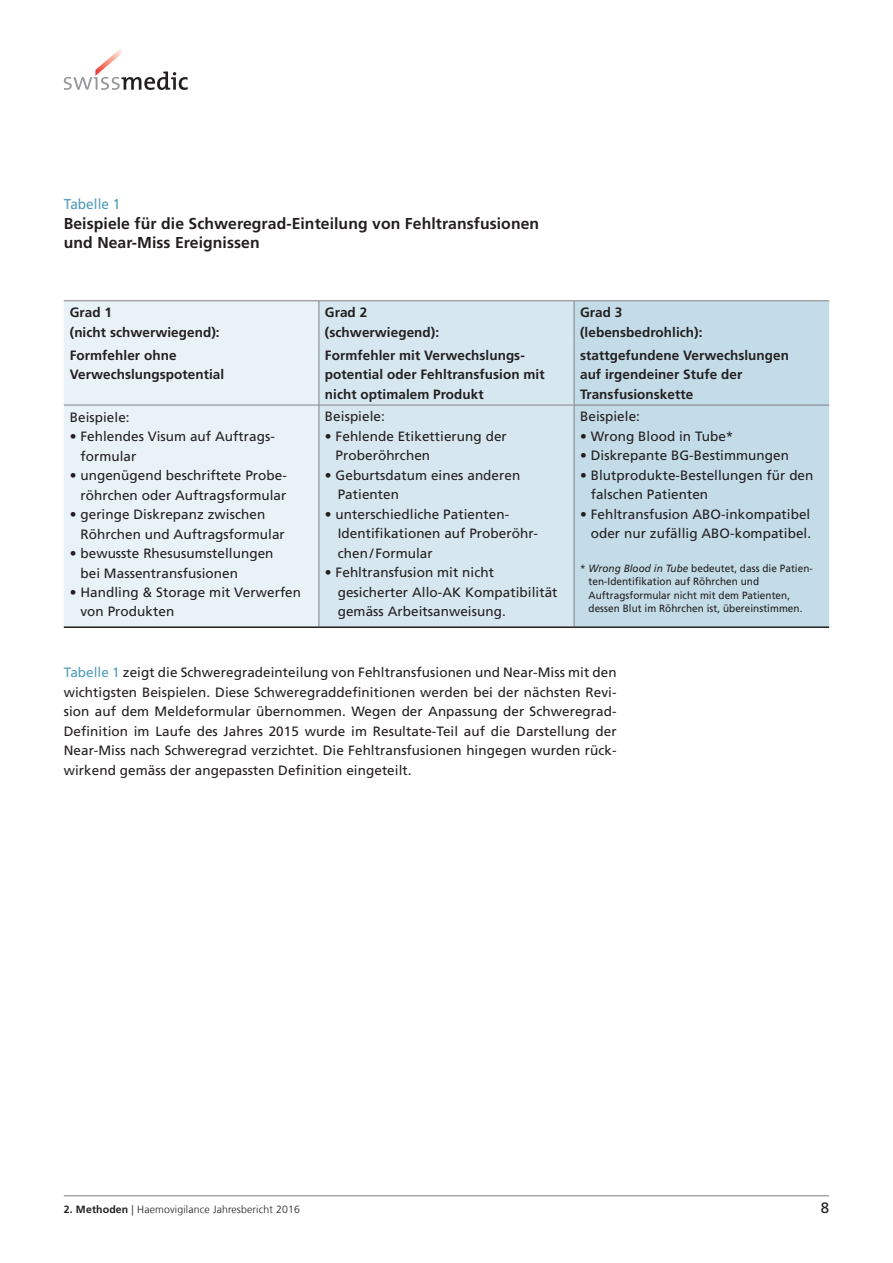
<style>
.page{position:relative;width:893px;height:1263px;background:#fff}
.page>*{position:absolute;margin:0;border:0;box-sizing:border-box;transform-origin:0 0}
.t1{font:700 15.75px/19.5px "Frutiger LT Com";letter-spacing:.005em;color:#231f20}
.t2{font:15px "Frutiger LT Com";color:#231f20}
.t3{font:14.25px "Frutiger LT Com";letter-spacing:.005em;color:#509cb9;scale:.95 1}
.t4{font:13.5px/19.5px "Frutiger LT Com";letter-spacing:.005em;color:#231f20}
.t5{font:700 13.5px/19.5px "Frutiger LT Com";letter-spacing:.005em;color:#231f20}
.t6{font:10.5px/13.5px "Frutiger LT Com";letter-spacing:.005em;color:#231f20;scale:.95 1}
.t7{font:300 10.5px "Frutiger LT Com";letter-spacing:.015em;color:#231f20}
.s1{font-style:italic}
.s2{color:#509cb9}
.s3{font-weight:700}
</style>
<div class="page">
<svg style="left:64px;top:48px;width:124px;height:42px"></svg>
<hr style="left:64px;top:1195px;width:765px;height:1px;background:#231f20">
<div style="left:64px;top:301px;width:255px;height:325px;background:#e8f2f7"></div>
<div style="left:320px;top:301px;width:254px;height:325px;background:#d6e7ef"></div>
<div style="left:575px;top:301px;width:254px;height:325px;background:#c3dce8"></div>
<hr style="left:64px;top:300px;width:255px;height:1px;background:#808285">
<hr style="left:319px;top:300px;width:255px;height:1px;background:#808285">
<hr style="left:574px;top:300px;width:255px;height:1px;background:#808285">
<hr style="left:319px;top:301px;width:1px;height:42px;background:#808285">
<hr style="left:574px;top:301px;width:1px;height:42px;background:#808285">
<hr style="left:319px;top:343px;width:1px;height:62px;background:#808285">
<hr style="left:574px;top:343px;width:1px;height:62px;background:#808285">
<hr style="left:64px;top:405px;width:255px;height:1px;background:#808285">
<hr style="left:319px;top:405px;width:255px;height:1px;background:#808285">
<hr style="left:319px;top:405px;width:1px;height:221px;background:#808285">
<hr style="left:574px;top:405px;width:255px;height:1px;background:#808285">
<hr style="left:574px;top:405px;width:1px;height:221px;background:#808285">
<hr style="left:64px;top:626px;width:255px;height:2px;background:#231f20">
<hr style="left:319px;top:626px;width:255px;height:2px;background:#231f20">
<hr style="left:574px;top:626px;width:255px;height:2px;background:#231f20">
<p class="t3" style="left:64px;top:196px;width:61px">Tabelle 1</p>
<p class="t1" style="left:64px;top:213px;width:477px">Beispiele für die Schweregrad-Einteilung von Fehltransfusionen und Near-Miss Ereignissen</p>
<p class="t5" style="left:70px;top:303px;width:151px">Grad 1<br>(nicht schwerwiegend):</p>
<p class="t5" style="left:325px;top:303px;width:116px">Grad 2 (schwerwiegend):</p>
<p class="t5" style="left:580px;top:303px;width:124px">Grad 3 (lebensbedrohlich):</p>
<p class="t5" style="left:70px;top:345px;width:156px">Formfehler ohne<br>Verwechslungspotential</p>
<p class="t5" style="left:325px;top:345px;width:221px">Formfehler mit Verwechslungs&shy;potential oder Fehltransfusion mit nicht optimalem Produkt</p>
<p class="t5" style="left:580px;top:345px;width:210px">stattgefundene Verwechslungen auf irgendeiner Stufe der<br>Transfusionskette</p>
<p class="t4" style="left:70px;top:407px;width:61px">Beispiele:</p>
<p class="t4" style="left:80px;top:427px;width:195px;text-indent:-11px">• Fehlendes Visum auf Auftrags&shy;formular</p>
<p class="t4" style="left:70px;top:466px;width:218px;text-align:right">• ungenügend beschriftete Probe&shy;röhrchen oder Auftragsformular</p>
<p class="t4" style="left:80px;top:505px;width:206px;text-indent:-11px">• geringe Diskrepanz zwischen<br>Röhrchen und Auftragsformular</p>
<p class="t4" style="left:80px;top:544px;width:195px;text-indent:-11px">• bewusste Rhesusumstellungen bei Massentransfusionen</p>
<p class="t4" style="left:80px;top:583px;width:222px;text-indent:-11px">• Handling &amp; Storage mit Verwerfen von Produkten</p>
<p class="t4" style="left:580px;top:407px;width:61px">Beispiele:</p>
<p class="t4" style="left:580px;top:426px;width:155px">• Wrong Blood in Tube*</p>
<p class="t4" style="left:580px;top:446px;width:210px">• Diskrepante BG-Bestimmungen</p>
<p class="t4" style="left:591px;top:465px;width:224px;text-indent:-11px">• Blutprodukte-Bestellungen für den falschen Patienten</p>
<p class="t4" style="left:580px;top:504px;width:233px;text-align:right">• Fehltransfusion ABO-inkompatibel oder nur zufällig ABO-kompatibel.</p>
<p class="t6" style="left:589px;top:561px;width:238px;text-indent:-9px">* <span class="s1">Wrong Blood in Tube</span> bedeutet, dass die Patien&shy;ten-Identifikation auf Röhrchen und Auftragsformular nicht mit dem Patienten, dessen Blut im Röhrchen ist, übereinstimmen.</p>
<p class="t4" style="left:325px;top:407px;width:61px">Beispiele:</p>
<p class="t4" style="left:336px;top:427px;width:173px;text-indent:-11px">• Fehlende Etikettierung der<br>Proberöhrchen</p>
<p class="t4" style="left:338px;top:466px;width:184px;text-indent:-13px">• Geburtsdatum eines anderen<br>Patienten</p>
<p class="t4" style="left:338px;top:505px;width:202px;text-indent:-13px">• unterschiedliche Patienten-<br>Identifikationen auf Proberöhr&shy;chen/ Formular</p>
<p class="t4" style="left:338px;top:563px;width:221px;text-indent:-13px">• Fehltransfusion mit nicht gesicherter Allo-AK Kompatibilität gemäss Arbeitsanweisung.</p>
<p class="t4" style="left:64px;top:663px;width:554px;text-align:justify"><span class="s2">Tabelle 1</span> zeigt die Schweregradeinteilung von Fehltransfusionen und Near-Miss mit den wichtigsten Beispielen. Diese Schweregraddefinitionen werden bei der nächsten Revi&shy;sion auf dem Meldeformular übernommen. Wegen der Anpassung der Schweregrad-Definition im Laufe des Jahres 2015 wurde im Resultate-Teil auf die Darstellung der Near-Miss nach Schweregrad verzichtet. Die Fehltransfusionen hingegen wurden rück&shy;wirkend gemäss der angepassten Definition eingeteilt.</p>
<p class="t7" style="left:64px;top:1203px;width:238px"><span class="s3">2. Methoden</span> | Haemovigilance Jahresbericht 2016</p>
<p class="t2" style="left:821px;top:1199px;width:10px">8</p>
</div>
